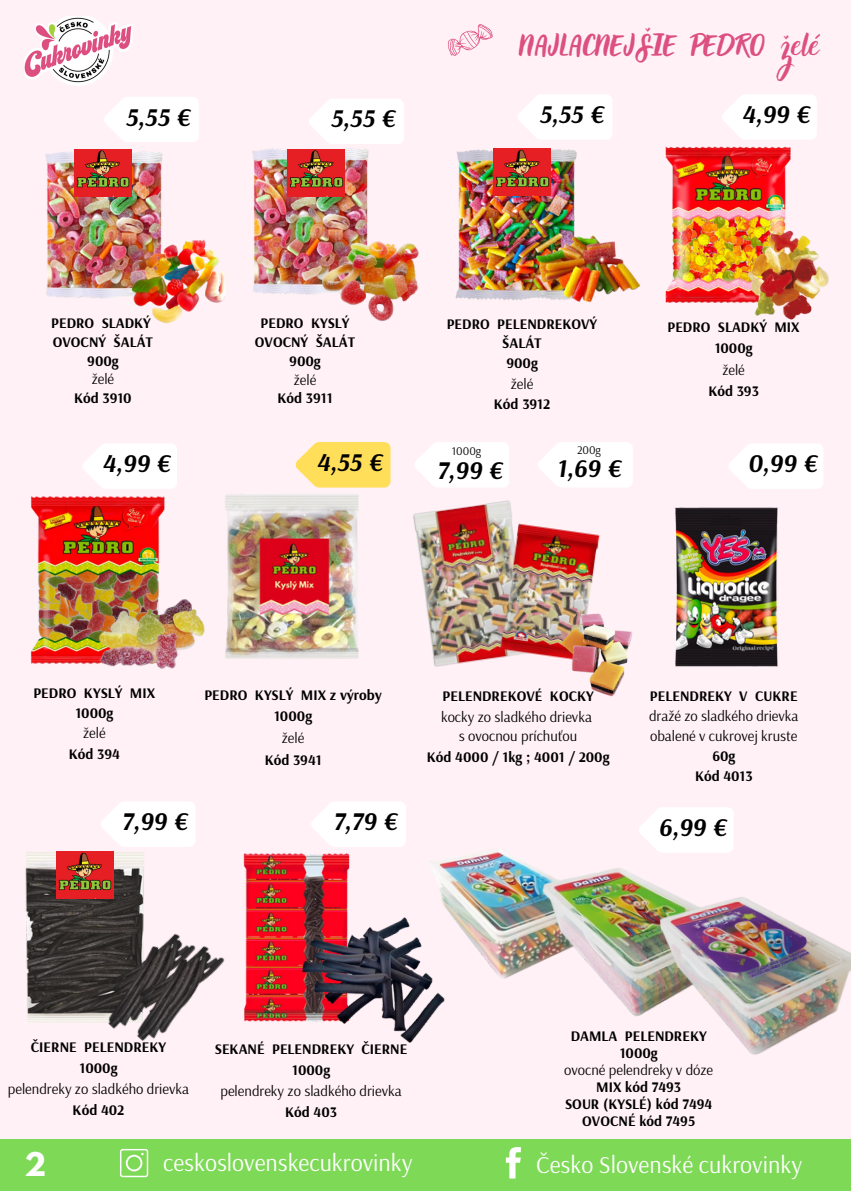
<style>
.page{position:relative;width:851px;height:1191px;background:#fff}
.page>*{position:absolute;margin:0;border:0;box-sizing:border-box;transform-origin:0 0}
.t1{font:700 29px "League Spartan";color:#fff}
.t2{font:italic 700 25.4px "Arsenal";color:#000}
.t3{font:24px "Arsenal";color:#fff}
.t4{font:24px "Holla";color:#dc4f80}
.t5{font:700 14.6px/19.4px "Arsenal";color:#000;text-align:center}
.t6{font:14.6px/19.4px "Arsenal";color:#000;text-align:center}
.t7{font:11.6px "Arsenal";color:#000}
</style>
<div class="page">
<div style="left:0;top:0;width:850px;height:1191px;background:#fff1f6"></div>
<div style="left:0;top:1140px;width:850px;height:51px;background:#7ed957"></div>
<svg style="left:120px;top:1149px;width:28px;height:28px"></svg>
<svg style="left:506px;top:1147px;width:15px;height:31px"></svg>
<svg style="left:448px;top:24px;width:44px;height:31px"></svg>
<img style="left:225px;top:487px;width:145px;height:172px">
<img style="left:45px;top:149px;width:118px;height:150px">
<svg style="left:104px;top:97px;width:94px;height:45px"></svg>
<img style="left:252px;top:148px;width:117px;height:147px">
<img style="left:455px;top:148px;width:122px;height:153px">
<img style="left:119px;top:227px;width:106px;height:97px">
<img style="left:319px;top:223px;width:100px;height:98px">
<img style="left:529px;top:212px;width:111px;height:91px">
<img style="left:24px;top:16px;width:108px;height:69px">
<img style="left:30px;top:496px;width:135px;height:168px">
<img style="left:72px;top:558px;width:159px;height:111px">
<img style="left:665px;top:146px;width:126px;height:157px">
<img style="left:737px;top:225px;width:92px;height:95px">
<img style="left:25px;top:846px;width:158px;height:176px">
<img style="left:38px;top:870px;width:145px;height:152px">
<img style="left:287px;top:150px;width:57px;height:46px">
<img style="left:74px;top:150px;width:57px;height:46px">
<img style="left:493px;top:149px;width:57px;height:46px">
<img style="left:56px;top:852px;width:57px;height:46px">
<svg style="left:309px;top:99px;width:94px;height:45px"></svg>
<svg style="left:518px;top:95px;width:94px;height:44px"></svg>
<svg style="left:722px;top:95px;width:94px;height:44px"></svg>
<svg style="left:83px;top:444px;width:94px;height:44px"></svg>
<svg style="left:296px;top:442px;width:94px;height:45px"></svg>
<svg style="left:101px;top:802px;width:94px;height:44px"></svg>
<img style="left:413px;top:500px;width:99px;height:167px">
<img style="left:468px;top:511px;width:132px;height:156px">
<img style="left:550px;top:607px;width:82px;height:90px">
<svg style="left:415px;top:442px;width:94px;height:45px"></svg>
<svg style="left:538px;top:442px;width:94px;height:45px"></svg>
<img style="left:675px;top:507px;width:103px;height:160px">
<svg style="left:729px;top:444px;width:94px;height:44px"></svg>
<img style="left:243px;top:846px;width:152px;height:176px">
<img style="left:285px;top:911px;width:125px;height:111px">
<svg style="left:311px;top:802px;width:94px;height:44px"></svg>
<img style="left:297px;top:931px;width:148px;height:112px">
<img style="left:67px;top:883px;width:179px;height:158px">
<img style="left:416px;top:850px;width:121px;height:129px">
<svg style="left:639px;top:807px;width:94px;height:30px"></svg>
<img style="left:537px;top:837px;width:196px;height:180px">
<img style="left:658px;top:888px;width:192px;height:167px">
<h2 class="t2" style="left:125px;top:100px;width:66px">5,55 €</h2>
<h5 class="t4" style="left:519px;top:32px;width:302px">NAJLACNEJŠIE PEDRO želé</h5>
<p class="t2" style="left:330px;top:102px;width:66px">5,55 €</p>
<h3 class="t2" style="left:539px;top:98px;width:66px">5,55 €</h3>
<h4 class="t2" style="left:741px;top:98px;width:70px">4,99 €</h4>
<h5 class="t5" style="left:51px;top:313px;width:103px;text-align:left">PEDRO SLADKÝ<br>OVOCNÝ ŠALÁT</h5>
<h4 class="t5" style="left:87px;top:351px;width:33px">900g</h4>
<p class="t5" style="left:74px;top:387px;width:59px">Kód 3910</p>
<p class="t6" style="left:92px;top:369px;width:24px">želé</p>
<p class="t5" style="left:255px;top:313px;width:102px">PEDRO KYSLÝ<br>OVOCNÝ ŠALÁT</p>
<p class="t5" style="left:289px;top:351px;width:33px;rotate:1deg">900g</p>
<h1 class="t6" style="left:294px;top:370px;width:24px">želé</h1>
<p class="t5" style="left:277px;top:388px;width:56px">Kód 3911</p>
<p class="t5" style="left:447px;top:314px;width:152px">PEDRO PELENDREKOVÝ<br>ŠALÁT</p>
<p class="t5" style="left:506px;top:353px;width:33px">900g</p>
<h3 class="t6" style="left:510px;top:374px;width:24px">želé</h3>
<h4 class="t5" style="left:494px;top:394px;width:58px">Kód 3912</h4>
<h1 class="t5" style="left:667px;top:317px;width:134px">PEDRO SLADKÝ MIX</h1>
<h1 class="t5" style="left:714px;top:338px;width:39px">1000g</h1>
<p class="t6" style="left:722px;top:359px;width:24px">želé</p>
<p class="t5" style="left:708px;top:381px;width:52px">Kód 393</p>
<h5 class="t2" style="left:102px;top:447px;width:70px">4,99 €</h5>
<h4 class="t2" style="left:316px;top:445px;width:68px">4,55 €</h4>
<p class="t7" style="left:452px;top:444px;width:31px">1000g</p>
<h1 class="t7" style="left:577px;top:442px;width:25px">200g</h1>
<h1 class="t2" style="left:436px;top:453px;width:67px">7,99 €</h1>
<p class="t2" style="left:556px;top:451px;width:66px">1,69 €</p>
<p class="t2" style="left:747px;top:447px;width:71px">0,99 €</p>
<h5 class="t5" style="left:33px;top:683px;width:123px">PEDRO KYSLÝ MIX</h5>
<h4 class="t5" style="left:75px;top:703px;width:39px">1000g</h4>
<p class="t6" style="left:83px;top:723px;width:24px">želé</p>
<h1 class="t5" style="left:69px;top:744px;width:53px">Kód 394</h1>
<p class="t5" style="left:204px;top:685px;width:179px">PEDRO KYSLÝ MIX z výroby</p>
<p class="t5" style="left:274px;top:706px;width:39px">1000g</p>
<h3 class="t6" style="left:282px;top:728px;width:24px">želé</h3>
<h4 class="t5" style="left:265px;top:750px;width:58px">Kód 3941</h4>
<p class="t2" style="left:121px;top:805px;width:68px">7,99 €</p>
<h4 class="t2" style="left:333px;top:805px;width:66px">7,79 €</h4>
<p class="t5" style="left:442px;top:686px;width:153px">PELENDREKOVÉ KOCKY</p>
<h1 class="t6" style="left:441px;top:706px;width:152px">kocky zo sladkého drievka s ovocnou príchuťou</h1>
<p class="t5" style="left:427px;top:747px;width:184px">Kód 4000 / 1kg ; 4001 / 200g</p>
<p class="t5" style="left:650px;top:686px;width:149px">PELENDREKY V CUKRE</p>
<p class="t6" style="left:649px;top:706px;width:151px;text-align:left">dražé zo sladkého drievka obalené v cukrovej kruste</p>
<p class="t5" style="left:695px;top:766px;width:59px">Kód 4013</p>
<h1 class="t5" style="left:712px;top:746px;width:24px">60g</h1>
<h4 class="t2" style="left:658px;top:811px;width:70px">6,99 €</h4>
<p class="t5" style="left:31px;top:1037px;width:137px">ČIERNE PELENDREKY</p>
<p class="t5" style="left:80px;top:1058px;width:39px">1000g</p>
<h4 class="t6" style="left:8px;top:1079px;width:183px">pelendreky zo sladkého drievka</h4>
<p class="t5" style="left:73px;top:1100px;width:53px">Kód 402</p>
<p class="t5" style="left:215px;top:1038px;width:194px">SEKANÉ PELENDREKY ČIERNE</p>
<p class="t5" style="left:292px;top:1060px;width:39px">1000g</p>
<p class="t6" style="left:220px;top:1081px;width:183px">pelendreky zo sladkého drievka</p>
<h3 class="t5" style="left:285px;top:1102px;width:53px">Kód 403</h3>
<h3 class="t5" style="left:570px;top:1026px;width:137px">DAMLA PELENDREKY</h3>
<p class="t6" style="left:564px;top:1060px;width:150px">ovocné pelendreky v dóze</p>
<h1 class="t5" style="left:565px;top:1094px;width:149px">SOUR (KYSLÉ) kód 7494</h1>
<p class="t5" style="left:619px;top:1043px;width:39px">1000g</p>
<h3 class="t5" style="left:596px;top:1077px;width:86px">MIX kód 7493</h3>
<h5 class="t5" style="left:582px;top:1111px;width:114px">OVOCNÉ kód 7495</h5>
<p class="t1" style="left:25px;top:1150px;width:23px">2</p>
<h3 class="t3" style="left:163px;top:1147px;width:251px">ceskoslovenskecukrovinky</h3>
<h4 class="t3" style="left:536px;top:1149px;width:267px">Česko Slovenské cukrovinky</h4>
</div>
